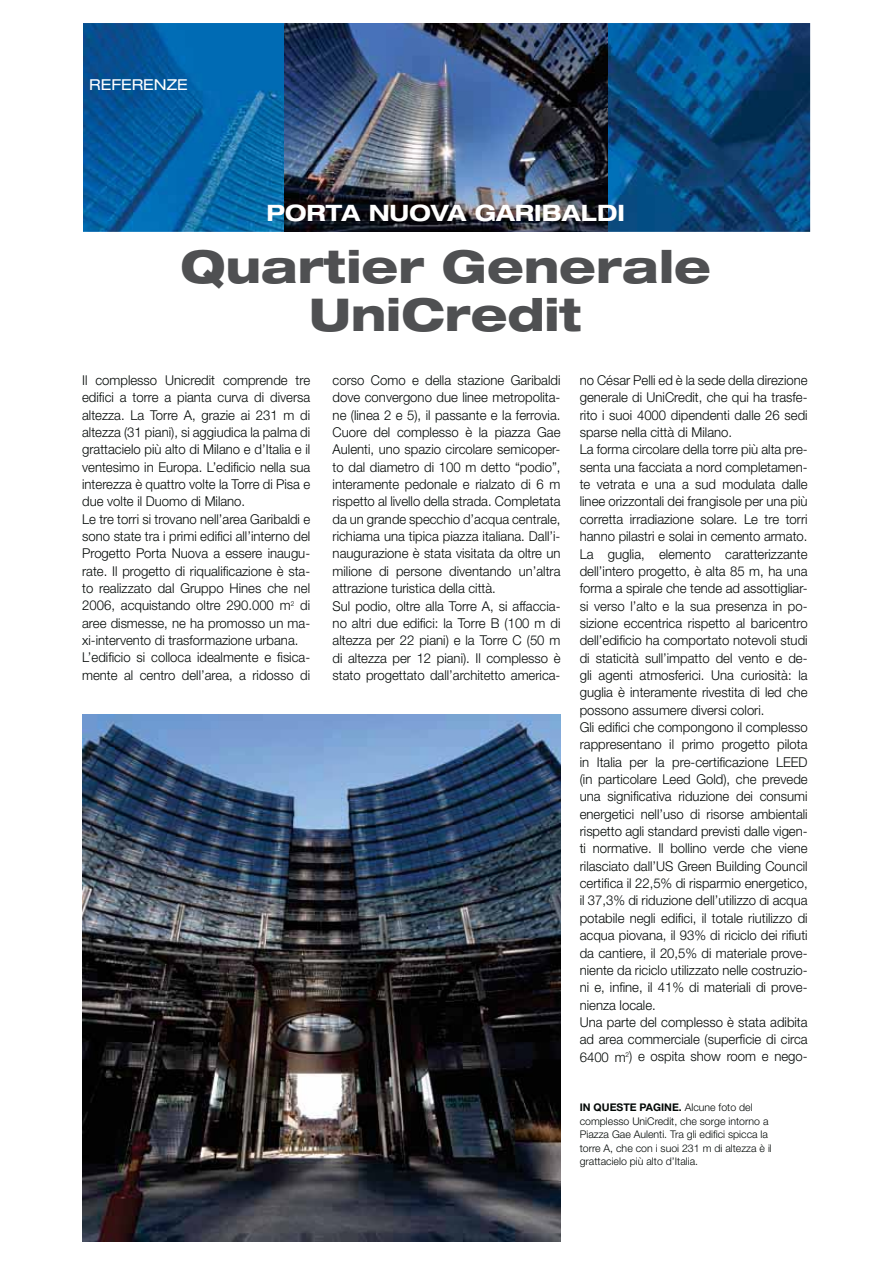
<style>
.page{position:relative;width:893px;height:1263px;background:#fff}
.page>*{position:absolute;margin:0;border:0;box-sizing:border-box;transform-origin:0 0}
.t1{font:800 expanded 45.3px/48.3px "Helvetica Neue LT Std";color:#4f5052;text-align:center}
.t2{font:700 expanded 22.65px "Helvetica Neue LT Std";color:#fff}
.t3{font:expanded 15.15px "Helvetica Neue LT Std";color:#fff}
.t4{font:300 13.5px/17.4px "Helvetica Neue LT Std";color:#030806}
.t5{font:300 10.5px/13.6px "Helvetica Neue LT Std";color:#030806}
.s1{font-weight:700}
</style>
<div class="page">
<img style="left:810px;top:23px;width:1px;height:209px">
<img style="left:83px;top:23px;width:727px;height:209px">
<img style="left:82px;top:715px;width:478px;height:526px">
<img style="left:284px;top:23px;width:323px;height:209px">
<p class="t3" style="left:89px;top:76px;width:100px">REFERENZE</p>
<h2 class="t2" style="left:266px;top:200px;width:360px">PORTA NUOVA GARIBALDI</h2>
<h1 class="t1" style="left:181px;top:247px;width:531px">Quartier Generale<br>UniCredit</h1>
<p class="t4" style="left:82px;top:373px;width:229px">Il complesso Unicredit comprende tre edifici a torre a pianta curva di diversa altezza. La Torre A, grazie ai 231 m di altezza (31 piani), si aggiudica la palma di grattacielo più alto di Milano e d’Italia e il ventesimo in Europa. L’edificio nella sua interezza è quattro volte la Torre di Pisa e due volte il Duomo di Milano.<br>Le tre torri si trovano nell’area Garibaldi e sono state tra i primi edifici all’interno del Progetto Porta Nuova a essere inaugu&shy;rate. Il progetto di riqualificazione è sta&shy;to realizzato dal Gruppo Hines che nel 2006, acquistando oltre 290.000 m<sup>2</sup> di aree dismesse, ne ha promosso un ma&shy;xi-intervento di trasformazione urbana.<br>L’edificio si colloca idealmente e fisica&shy;mente al centro dell’area, a ridosso di</p>
<p class="t4" style="left:332px;top:373px;width:229px">corso Como e della stazione Garibaldi dove convergono due linee metropolita&shy;ne (linea 2 e 5), il passante e la ferrovia.<br>Cuore del complesso è la piazza Gae Aulenti, uno spazio circolare semicoper&shy;to dal diametro di 100 m detto “podio”, interamente pedonale e rialzato di 6 m rispetto al livello della strada. Completata da un grande specchio d’acqua centrale, richiama una tipica piazza italiana. Dall’i&shy;naugurazione è stata visitata da oltre un milione di persone diventando un’altra attrazione turistica della città.<br>Sul podio, oltre alla Torre A, si affaccia&shy;no altri due edifici: la Torre B (100 m di altezza per 22 piani) e la Torre C (50 m di altezza per 12 piani). Il complesso è stato progettato dall’architetto america-</p>
<p class="t4" style="left:579px;top:373px;width:229px">no César Pelli ed è la sede della direzione generale di UniCredit, che qui ha trasfe&shy;rito i suoi 4000 dipendenti dalle 26 sedi sparse nella città di Milano.<br>La forma circolare della torre più alta pre&shy;senta una facciata a nord completamen&shy;te vetrata e una a sud modulata dalle linee orizzontali dei frangisole per una più corretta irradiazione solare. Le tre torri hanno pilastri e solai in cemento armato.<br>La guglia, elemento caratterizzante dell’intero progetto, è alta 85 m, ha una forma a spirale che tende ad assottigliar&shy;si verso l’alto e la sua presenza in po&shy;sizione eccentrica rispetto al baricentro dell’edificio ha comportato notevoli studi di staticità sull’impatto del vento e de&shy;gli agenti atmosferici. Una curiosità: la guglia è interamente rivestita di led che possono assumere diversi colori.<br>Gli edifici che compongono il complesso rappresentano il primo progetto pilota in Italia per la pre-certificazione LEED (in particolare Leed Gold), che prevede una significativa riduzione dei consumi energetici nell’uso di risorse ambientali rispetto agli standard previsti dalle vigen&shy;ti normative. Il bollino verde che viene rilasciato dall’US Green Building Council certifica il 22,5% di risparmio energetico, il 37,3% di riduzione dell’utilizzo di acqua potabile negli edifici, il totale riutilizzo di acqua piovana, il 93% di riciclo dei rifiuti da cantiere, il 20,5% di materiale prove&shy;niente da riciclo utilizzato nelle costruzio&shy;ni e, infine, il 41% di materiali di prove&shy;nienza locale.<br>Una parte del complesso è stata adibita ad area commerciale (superficie di circa 6400 m<sup>2</sup>) e ospita show room e nego-</p>
<p class="t5" style="left:579px;top:1102px;width:194px"><span class="s1">IN QUESTE PAGINE.</span> Alcune foto del complesso UniCredit, che sorge intorno a Piazza Gae Aulenti. Tra gli edifici spicca la torre A, che con i suoi 231 m di altezza è il grattacielo più alto d’Italia.</p>
</div>
